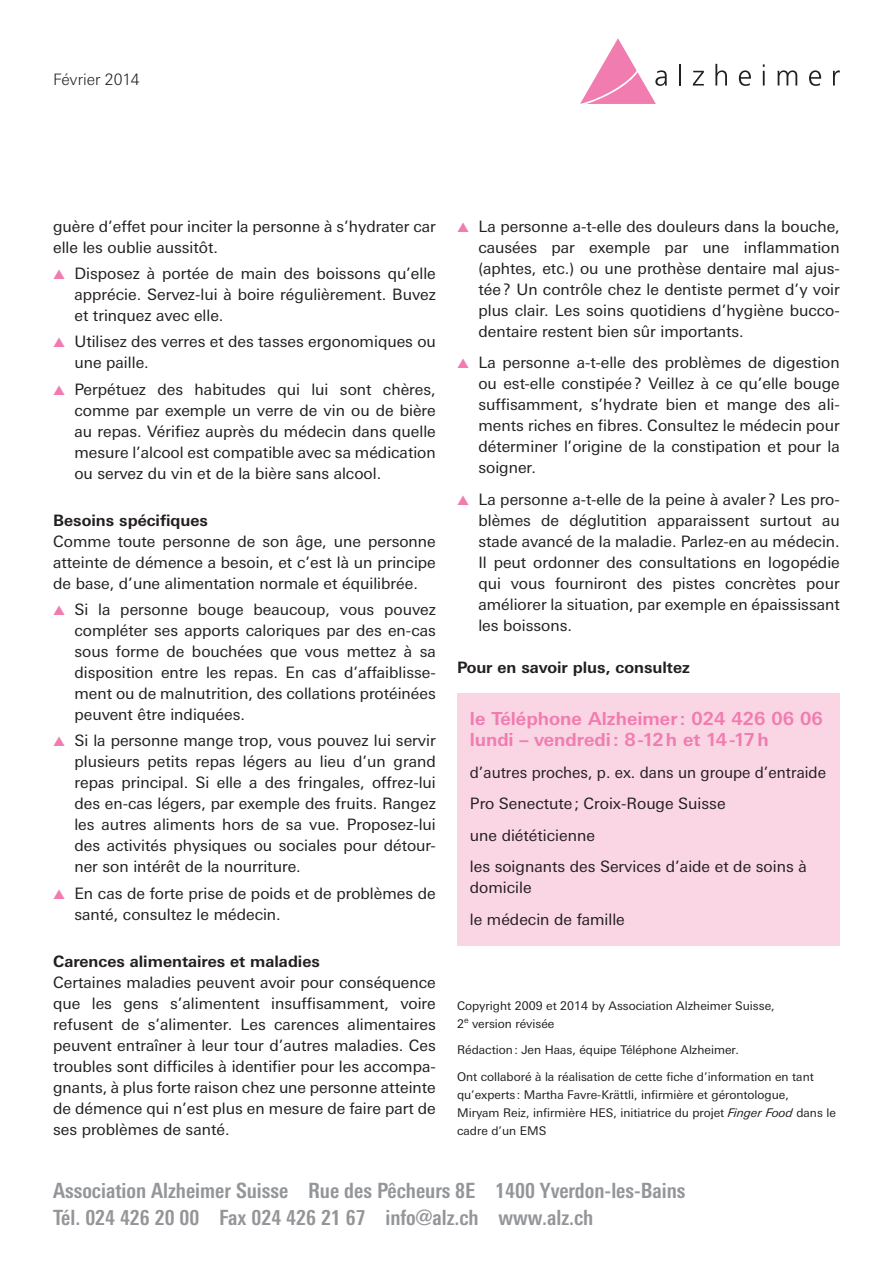
<style>
.page{position:relative;width:893px;height:1263px;background:#fff}
.page>*{position:absolute;margin:0;border:0;box-sizing:border-box;transform-origin:0 0}
.t1{font:700 condensed 21px "Linotype Univers";color:#939598}
.t2{font:700 18px/21px "Linotype Univers Basic";color:#f17cb0}
.t3{font:15.75px/21px "Linotype Univers Basic";color:#231f20;text-align:justify}
.t4{font:700 15.75px "Linotype Univers Basic";color:#231f20}
.t5{font:300 15.75px "Linotype Univers Basic";color:#231f20}
.t6{font:12px/18px "Linotype Univers Basic";color:#231f20}
.t7{font:300 12px "Linotype Univers Basic";color:#231f20}
.s1{color:#f17cb0}
.s2{font-style:italic}
</style>
<div class="page">
<svg style="left:580px;top:38px;width:87px;height:66px"></svg>
<hr style="left:679px;top:64px;width:2px;height:22px;background:#231f20">
<svg style="left:693px;top:71px;width:11px;height:15px"></svg>
<svg style="left:715px;top:64px;width:12px;height:22px"></svg>
<svg style="left:739px;top:70px;width:12px;height:16px"></svg>
<svg style="left:763px;top:64px;width:2px;height:22px"></svg>
<svg style="left:777px;top:70px;width:20px;height:16px"></svg>
<svg style="left:809px;top:70px;width:12px;height:16px"></svg>
<svg style="left:833px;top:70px;width:7px;height:16px"></svg>
<div style="left:457px;top:694px;width:383px;height:252px;background:#fad6e5"></div>
<p class="t5" style="left:53px;top:70px;width:88px">Février 2014</p>
<p class="t3" style="left:53px;top:216px;width:384px">guère d’effet pour inciter la personne à s’hydrater car elle les oublie aussitôt.</p>
<p class="t3" style="left:74px;top:263px;width:363px;text-indent:-21px"><span class="s1">▲</span> Disposez à portée de main des boissons qu’elle apprécie. Servez-lui à boire régulièrement. Buvez et trinquez avec elle.</p>
<p class="t3" style="left:74px;top:331px;width:363px;text-indent:-21px"><span class="s1">▲</span> Utilisez des verres et des tasses ergonomiques ou une paille.</p>
<p class="t3" style="left:74px;top:378px;width:363px;text-indent:-21px"><span class="s1">▲</span> Perpétuez des habitudes qui lui sont chères, comme par exemple un verre de vin ou de bière au repas. Vérifiez auprès du médecin dans quelle mesure l’alcool est compatible avec sa médication ou servez du vin et de la bière sans alcool.</p>
<p class="t4" style="left:53px;top:511px;width:156px">Besoins spécifiques</p>
<p class="t3" style="left:53px;top:531px;width:384px">Comme toute personne de son âge, une personne atteinte de démence a besoin, et c’est là un principe de base, d’une alimentation normale et équilibrée.</p>
<p class="t3" style="left:74px;top:599px;width:363px;text-indent:-21px"><span class="s1">▲</span> Si la personne bouge beaucoup, vous pouvez compléter ses apports caloriques par des en-cas sous forme de bouchées que vous mettez à sa disposition entre les repas. En cas d’affaiblisse&shy;ment ou de malnutrition, des collations protéinées peuvent être indiquées.</p>
<p class="t3" style="left:74px;top:730px;width:363px;text-indent:-21px"><span class="s1">▲</span> Si la personne mange trop, vous pouvez lui servir plusieurs petits repas légers au lieu d’un grand repas principal. Si elle a des fringales, offrez-lui des en-cas légers, par exemple des fruits. Rangez les autres aliments hors de sa vue. Proposez-lui des activités physiques ou sociales pour détour&shy;ner son intérêt de la nourriture.</p>
<p class="t3" style="left:74px;top:882px;width:363px;text-indent:-21px"><span class="s1">▲</span> En cas de forte prise de poids et de problèmes de santé, consultez le médecin.</p>
<p class="t4" style="left:53px;top:952px;width:268px">Carences alimentaires et maladies</p>
<p class="t3" style="left:53px;top:972px;width:384px">Certaines maladies peuvent avoir pour conséquence que les gens s’alimentent insuffisamment, voire refusent de s’alimenter. Les carences alimentaires peuvent entraîner à leur tour d’autres maladies. Ces troubles sont difficiles à identifier pour les accompa&shy;gnants, à plus forte raison chez une personne atteinte de démence qui n’est plus en mesure de faire part de ses problèmes de santé.</p>
<p class="t3" style="left:478px;top:216px;width:363px;text-indent:-21px"><span class="s1">▲</span> La personne a-t-elle des douleurs dans la bouche, causées par exemple par une inflammation (aphtes, etc.) ou une prothèse dentaire mal ajus&shy;tée? Un contrôle chez le dentiste permet d’y voir plus clair. Les soins quotidiens d’hygiène bucco&shy;dentaire restent bien sûr importants.</p>
<p class="t3" style="left:478px;top:352px;width:363px;text-indent:-21px"><span class="s1">▲</span> La personne a-t-elle des problèmes de digestion ou est-elle constipée? Veillez à ce qu’elle bouge suffisamment, s’hydrate bien et mange des ali&shy;ments riches en fibres. Consultez le médecin pour déterminer l’origine de la constipation et pour la soigner.</p>
<p class="t3" style="left:478px;top:489px;width:363px;text-indent:-21px"><span class="s1">▲</span> La personne a-t-elle de la peine à avaler? Les pro&shy;blèmes de déglutition apparaissent surtout au stade avancé de la maladie. Parlez-en au médecin.<br>Il peut ordonner des consultations en logopédie qui vous fourniront des pistes concrètes pour améliorer la situation, par exemple en épaississant les boissons.</p>
<p class="t4" style="left:457px;top:658px;width:234px">Pour en savoir plus, consultez</p>
<p class="t2" style="left:470px;top:708px;width:354px">le Téléphone Alzheimer: 024 426 06 06 lundi – vendredi: 8-12h et 14-17h</p>
<p class="t3" style="left:470px;top:756px;width:358px;line-height:31.5px;text-align:left">d’autres proches, p. ex. dans un groupe d’entraide Pro Senectute; Croix-Rouge Suisse<br>une diététicienne<br>les soignants des Services d’aide et de soins à</p>
<p class="t3" style="left:470px;top:872px;width:156px;line-height:31.5px">domicile<br>le médecin de famille</p>
<p class="t6" style="left:457px;top:997px;width:319px">Copyright 2009 et 2014 by Association Alzheimer Suisse,<br>2<sup>e</sup> version révisée</p>
<p class="t6" style="left:457px;top:1041px;width:283px">Rédaction: Jen Haas, équipe Téléphone Alzheimer.</p>
<p class="t6" style="left:457px;top:1068px;width:380px">Ont collaboré à la réalisation de cette fiche d’information en tant qu’experts : Martha Favre-Krättli, infirmière et gérontologue,<br>Miryam Reiz, infirmière HES, initiatrice du projet <span class="s2">Finger Food</span> dans le cadre d’un EMS</p>
<h1 class="t1" style="left:53px;top:1178px;width:634px">Association Alzheimer Suisse Rue des Pêcheurs 8E 1400 Yverdon-les-Bains</h1>
<p class="t7" style="left:53px;top:1186px;width:8px">4</p>
<h1 class="t1" style="left:53px;top:1205px;width:542px">Tél. 024 426 20 00 Fax 024 426 21 67 info@alz.ch www.alz.ch</h1>
</div>
